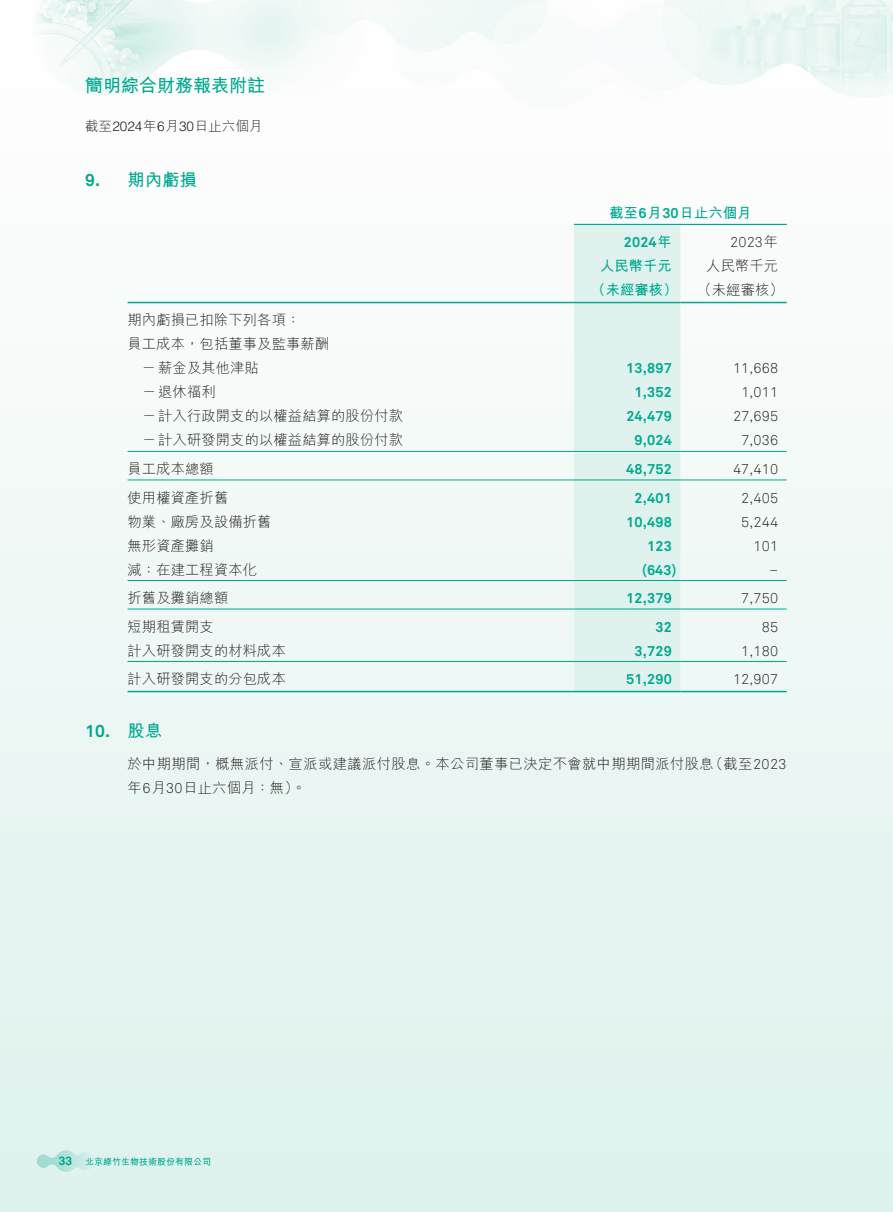
<style>
.page{position:relative;width:893px;height:1212px;background:#fff}
.page>*{position:absolute;margin:0;border:0;box-sizing:border-box;transform-origin:0 0}
.t1{font:700 18px "M Hei HK";color:#00a990}
.t2{font:700 17.25px "M Hei HK";letter-spacing:.01em;color:#00a990}
.t3{font:700 17.25px "Akkurat Pro";color:#00a990}
.t4{font:300 14.25px/24px "M Hei HK";letter-spacing:.01em;color:#231f20}
.t5{font:14.25px "Akkurat Light Pro";letter-spacing:.01em;color:#231f20}
.t6{font:700 14.25px "Akkurat Pro";letter-spacing:.01em;color:#00a990}
.t7{font:300 14.25px/24px "M Hei HK";letter-spacing:.03em;color:#231f20}
.t8{font:700 14.25px "M Hei HK";letter-spacing:.01em;color:#00a990}
.t9{font:300 13.5px "M Hei HK";color:#231f20}
.t10{font:700 12px "Helvetica LT Std";color:#00a990}
.t11{font:700 9px "M Hei HK";color:#00a990}
.s1{font-family:"Helvetica LT Std"}
.s2{font-family:"Akkurat Pro"}
.s3{font-family:"M Hei HK";font-weight:300}
.s4{font-family:"M Hei HK"}
.s5{font-family:"Akkurat Light Pro";font-weight:400}
</style>
<div class="page">
<svg style="left:37px;top:1150px;width:58px;height:22px"></svg>
<div style="left:574px;top:225px;width:106px;height:466px;background:#dff2ee"></div>
<hr style="left:574px;top:224px;width:213px;height:1px;background:#00a990">
<hr style="left:128px;top:302px;width:446px;height:1px;background:#00a990">
<hr style="left:574px;top:302px;width:106px;height:1px;background:#00a990">
<hr style="left:680px;top:302px;width:107px;height:1px;background:#00a990">
<hr style="left:128px;top:451px;width:446px;height:1px;background:#00a990">
<hr style="left:574px;top:451px;width:106px;height:1px;background:#00a990">
<hr style="left:680px;top:451px;width:107px;height:1px;background:#00a990">
<hr style="left:128px;top:480px;width:446px;height:1px;background:#00a990">
<hr style="left:574px;top:480px;width:106px;height:1px;background:#00a990">
<hr style="left:680px;top:480px;width:107px;height:1px;background:#00a990">
<hr style="left:128px;top:580px;width:446px;height:1px;background:#00a990">
<hr style="left:574px;top:580px;width:106px;height:1px;background:#00a990">
<hr style="left:680px;top:580px;width:107px;height:1px;background:#00a990">
<hr style="left:128px;top:609px;width:446px;height:1px;background:#00a990">
<hr style="left:574px;top:609px;width:106px;height:1px;background:#00a990">
<hr style="left:680px;top:609px;width:107px;height:1px;background:#00a990">
<hr style="left:128px;top:661px;width:446px;height:1px;background:#00a990">
<hr style="left:574px;top:661px;width:106px;height:1px;background:#00a990">
<hr style="left:680px;top:661px;width:107px;height:1px;background:#00a990">
<hr style="left:128px;top:691px;width:446px;height:1px;background:#00a990">
<hr style="left:574px;top:691px;width:106px;height:1px;background:#00a990">
<hr style="left:680px;top:691px;width:107px;height:1px;background:#00a990">
<p class="t1" style="left:85px;top:72px;width:181px">簡明綜合財務報表附註</p>
<p class="t9" style="left:85px;top:119px;width:179px">截至<span class="s1">2024</span>年<span class="s1">6</span>月<span class="s1">30</span>日止六個月</p>
<p class="t3" style="left:85px;top:169px;width:17px">9.</p>
<p class="t3" style="left:85px;top:720px;width:27px">10.</p>
<p class="t2" style="left:128px;top:167px;width:71px">期內虧損</p>
<p class="t8" style="left:609px;top:203px;width:144px">截至<span class="s2">6</span>月<span class="s2">30</span>日止六個月</p>
<p class="t5" style="left:730px;top:234px;width:49px">2023<span class="s3">年</span></p>
<p class="t6" style="left:624px;top:233px;width:50px">2024<span class="s4">年</span></p>
<p class="t8" style="left:600px;top:255px;width:73px">人民幣千元</p>
<p class="t4" style="left:706px;top:254px;width:73px">人民幣千元</p>
<p class="t8" style="left:591px;top:279px;width:88px">（未經審核）</p>
<p class="t4" style="left:698px;top:278px;width:88px">（未經審核(</p>
<p class="t4" style="left:128px;top:308px;width:203px">期內虧損已扣除下列各項：<br>員工成本，包括董事及監事薪酬</p>
<p class="t4" style="left:142px;top:356px;width:118px">－薪金及其他津貼</p>
<p class="t6" style="left:626px;top:360px;width:47px">13,897</p>
<p class="t5" style="left:733px;top:360px;width:47px">11,668</p>
<p class="t4" style="left:142px;top:380px;width:75px">－退休福利</p>
<p class="t6" style="left:635px;top:384px;width:39px">1,352</p>
<p class="t5" style="left:741px;top:384px;width:38px">1,011</p>
<p class="t4" style="left:142px;top:404px;width:263px">－計入行政開支的以權益結算的股份付款</p>
<p class="t6" style="left:626px;top:408px;width:47px">24,479</p>
<p class="t5" style="left:733px;top:408px;width:47px">27,695</p>
<p class="t4" style="left:142px;top:428px;width:263px">－計入研發開支的以權益結算的股份付款</p>
<p class="t6" style="left:635px;top:432px;width:39px">9,024</p>
<p class="t5" style="left:741px;top:432px;width:38px">7,036</p>
<p class="t4" style="left:128px;top:457px;width:88px">員工成本總額</p>
<p class="t6" style="left:626px;top:460px;width:47px">48,752</p>
<p class="t5" style="left:733px;top:461px;width:47px">47,410</p>
<p class="t4" style="left:128px;top:485px;width:102px">使用權資產折舊</p>
<p class="t6" style="left:635px;top:489px;width:39px">2,401</p>
<p class="t5" style="left:741px;top:489px;width:38px">2,405</p>
<p class="t4" style="left:128px;top:509px;width:145px">物業、廠房及設備折舊</p>
<p class="t6" style="left:626px;top:513px;width:47px">10,498</p>
<p class="t5" style="left:741px;top:513px;width:38px">5,244</p>
<p class="t4" style="left:128px;top:533px;width:88px">無形資產攤銷</p>
<p class="t6" style="left:647px;top:537px;width:26px">123</p>
<p class="t5" style="left:753px;top:537px;width:26px">101</p>
<p class="t4" style="left:128px;top:557px;width:131px">減：在建工程資本化</p>
<p class="t6" style="left:642px;top:561px;width:36px">)643(</p>
<p class="t5" style="left:769px;top:561px;width:10px">–</p>
<p class="t4" style="left:128px;top:586px;width:102px">折舊及攤銷總額</p>
<p class="t6" style="left:626px;top:589px;width:47px">12,379</p>
<p class="t5" style="left:741px;top:590px;width:38px">7,750</p>
<p class="t4" style="left:128px;top:614px;width:88px">短期租賃開支</p>
<p class="t6" style="left:655px;top:618px;width:18px">32</p>
<p class="t5" style="left:762px;top:618px;width:18px">85</p>
<p class="t4" style="left:128px;top:638px;width:160px">計入研發開支的材料成本</p>
<p class="t6" style="left:635px;top:642px;width:39px">3,729</p>
<p class="t5" style="left:741px;top:642px;width:38px">1,180</p>
<p class="t4" style="left:128px;top:667px;width:160px">計入研發開支的分包成本</p>
<p class="t2" style="left:128px;top:718px;width:36px">股息</p>
<p class="t6" style="left:626px;top:670px;width:47px">51,290</p>
<p class="t5" style="left:733px;top:671px;width:47px">12,907</p>
<p class="t7" style="left:128px;top:752px;width:588px">於中期期間，概無派付、宣派或建議派付股息。本公司董事已決定不會就中期期間派付股息年<span class="s5">6</span>月<span class="s5">30</span>日止六個月：無。(</p>
<p class="t5" style="left:709px;top:756px;width:79px"><span class="s3">（截至</span>2023</p>
<p class="t10" style="left:59px;top:1153px;width:15px">33</p>
<p class="t11" style="left:85px;top:1155px;width:127px">北京綠竹生物技術股份有限公司</p>
</div>
